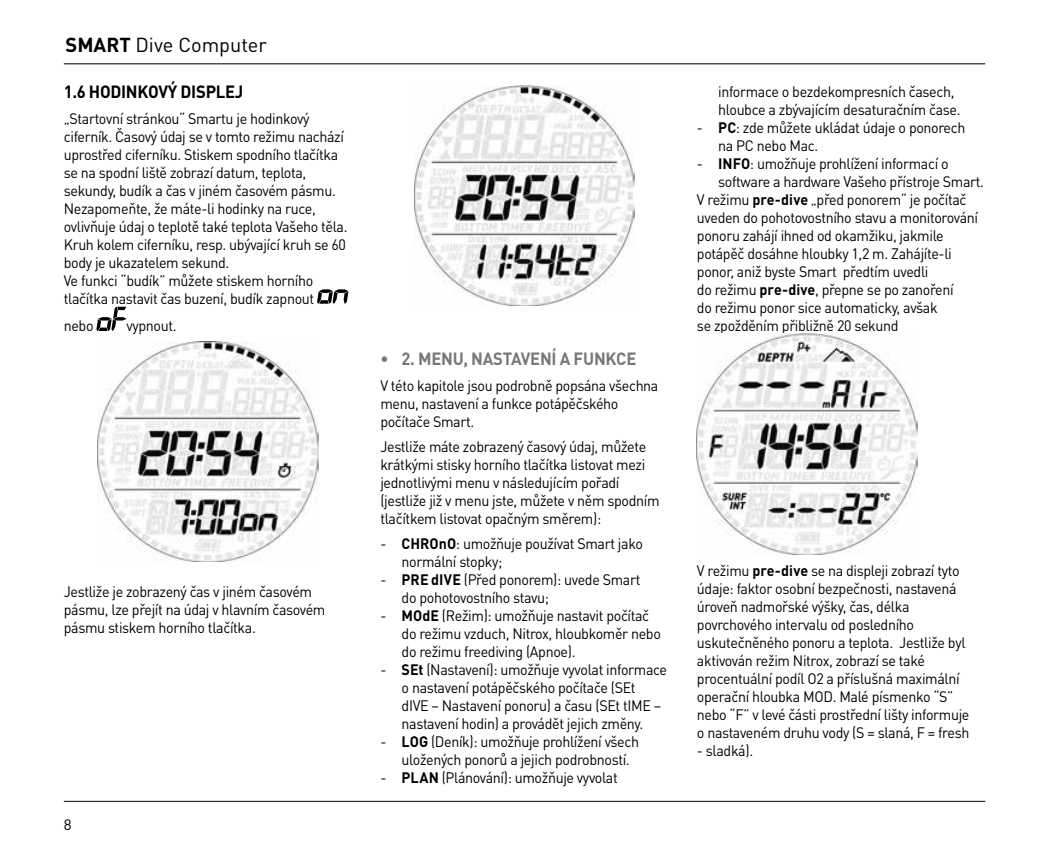
<style>
.page{position:relative;width:1049px;height:851px;background:#fff}
.page>*{position:absolute;margin:0;border:0;box-sizing:border-box;transform-origin:0 0}
.t1{font:20px "DIN Pro";color:#000}
.t2{font:700 17.5px "DIN Pro";letter-spacing:-.015em;color:#77787b;scale:.95 1}
.t3{font:700 17.5px "DIN Pro";letter-spacing:-.015em;color:#000;scale:.95 1}
.t4{font:15px/18px "DIN Pro";letter-spacing:-.025em;color:#000;scale:.95 1}
.t5{font:15px "DIN Pro";letter-spacing:-.025em;color:#000}
.s1{font-weight:700}
</style>
<div class="page">
<hr style="left:64px;top:63px;width:921px;height:1px;background:#000">
<hr style="left:64px;top:800px;width:921px;height:1px;background:#000">
<svg style="left:317px;top:289px;width:31px;height:14px"></svg>
<svg style="left:96px;top:306px;width:31px;height:25px"></svg>
<img style="left:98px;top:341px;width:220px;height:220px">
<img style="left:414px;top:85px;width:221px;height:220px">
<img style="left:697px;top:334px;width:220px;height:220px">
<h1 class="t1" style="left:66px;top:31px;width:203px"><span class="s1">SMART</span> Dive Computer</h1>
<p class="t3" style="left:64px;top:80px;width:191px">1.6 HODINKOVÝ DISPLEJ</p>
<p class="t4" style="left:64px;top:108px;width:300px">„Startovní stránkou“ Smartu je hodinkový ciferník. Časový údaj se v tomto režimu nachází uprostřed ciferníku. Stiskem spodního tlačítka se na spodní liště zobrazí datum, teplota, sekundy, budík a čas v jiném časovém pásmu.<br>Nezapomeňte, že máte-li hodinky na ruce, ovlivňuje údaj o teplotě také teplota Vašeho těla.<br>Kruh kolem ciferníku, resp. ubývající kruh se 60 body je ukazatelem sekund.<br>Ve funkci “budík” můžete stiskem horního tlačítka nastavit čas buzení, budík zapnout</p>
<p class="t4" style="left:64px;top:316px;width:33px">nebo</p>
<p class="t4" style="left:126px;top:316px;width:54px">vypnout.</p>
<p class="t4" style="left:64px;top:582px;width:277px">Jestliže je zobrazený čas v jiném časovém pásmu, lze přejít na údaj v hlavním časovém pásmu stiskem horního tlačítka.</p>
<p class="t5" style="left:64px;top:814px;width:9px">8</p>
<p class="t2" style="left:380px;top:347px;width:271px">• 2. MENU, NASTAVENÍ A FUNKCE</p>
<p class="t4" style="left:380px;top:375px;width:294px">V této kapitole jsou podrobně popsána všechna menu, nastavení a funkce potápěčského počítače Smart.</p>
<p class="t4" style="left:380px;top:436px;width:295px">Jestliže máte zobrazený časový údaj, můžete krátkými stisky horního tlačítka listovat mezi jednotlivými menu v následujícím pořadí (jestliže již v menu jste, můžete v něm spodním tlačítkem listovat opačným směrem):</p>
<p class="t4" style="left:402px;top:533px;width:255px;text-indent:-21px">- <span class="s1">CHROnO</span>: umožňuje používat Smart jako normální stopky;</p>
<p class="t4" style="left:402px;top:569px;width:253px;text-indent:-21px">- <span class="s1">PRE dIVE</span> (Před ponorem): uvede Smart do pohotovostního stavu;</p>
<p class="t4" style="left:402px;top:605px;width:274px;text-indent:-21px">- <span class="s1">MOdE</span> (Režim): umožňuje nastavit počítač do režimu vzduch, Nitrox, hloubkoměr nebo do režimu freediving (Apnoe).</p>
<p class="t4" style="left:402px;top:659px;width:281px;text-indent:-21px">- <span class="s1">SEt</span> (Nastavení): umožňuje vyvolat informace o nastavení potápěčského počítače (SEt<br>dIVE – Nastavení ponoru) a času (SEt tIME – nastavení hodin) a provádět jejich změny.</p>
<p class="t4" style="left:402px;top:731px;width:251px;text-indent:-21px">- <span class="s1">LOG</span> (Deník): umožňuje prohlížení všech uložených ponorů a jejich podrobností.</p>
<p class="t4" style="left:380px;top:767px;width:251px">- <span class="s1">PLAN</span> (Plánování): umožňuje vyvolat</p>
<p class="t4" style="left:718px;top:81px;width:257px">informace o bezdekompresních časech, hloubce a zbývajícím desaturačním čase.</p>
<p class="t4" style="left:718px;top:117px;width:262px;text-indent:-21px">- <span class="s1">PC</span>: zde můžete ukládat údaje o ponorech na PC nebo Mac.</p>
<p class="t4" style="left:697px;top:153px;width:266px">- <span class="s1">INFO</span>: umožňuje prohlížení informací o</p>
<p class="t4" style="left:718px;top:171px;width:281px">software a hardware Vašeho přístroje Smart.</p>
<p class="t4" style="left:697px;top:189px;width:285px">V režimu <span class="s1">pre-dive</span> „před ponorem“ je počítač</p>
<p class="t4" style="left:697px;top:207px;width:297px">uveden do pohotovostního stavu a monitorování</p>
<p class="t4" style="left:697px;top:225px;width:261px">ponoru zahájí ihned od okamžiku, jakmile</p>
<p class="t4" style="left:697px;top:243px;width:270px">potápěč dosáhne hloubky 1,2 m. Zahájíte-li</p>
<p class="t4" style="left:697px;top:261px;width:245px">ponor, aniž byste Smart předtím uvedli</p>
<p class="t4" style="left:697px;top:279px;width:272px">do režimu <span class="s1">pre-dive</span>, přepne se po zanoření</p>
<p class="t4" style="left:697px;top:297px;width:255px">do režimu ponor sice automaticky, avšak</p>
<p class="t4" style="left:697px;top:315px;width:214px">se zpožděním přibližně 20 sekund</p>
<p class="t4" style="left:697px;top:560px;width:288px">V režimu <span class="s1">pre-dive</span> se na displeji zobrazí tyto údaje: faktor osobní bezpečnosti, nastavená úroveň nadmořské výšky, čas, délka povrchového intervalu od posledního uskutečněného ponoru a teplota. Jestliže byl aktivován režim Nitrox, zobrazí se také procentuální podíl O2 a příslušná maximální operační hloubka MOD. Malé písmenko “S” nebo “F” v levé části prostřední lišty informuje o nastaveném druhu vody (S = slaná, F = fresh</p>
<p class="t4" style="left:697px;top:740px;width:61px">- sladká).</p>
</div>
